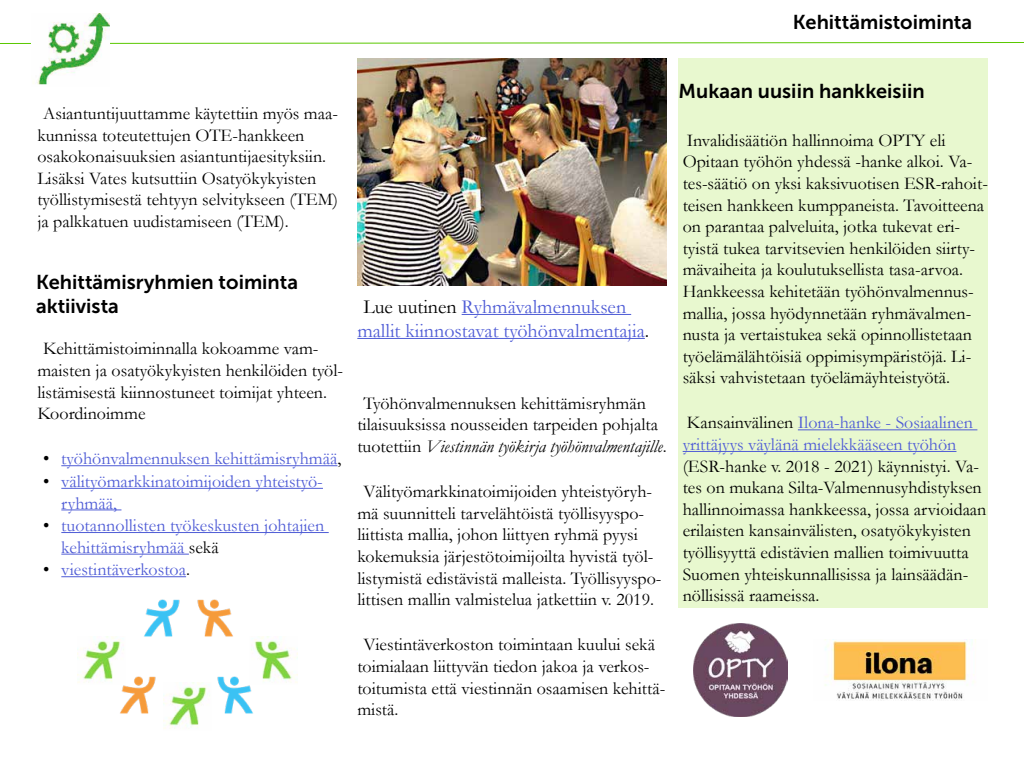
<style>
.page{position:relative;width:1024px;height:768px;background:#fff}
.page>*{position:absolute;margin:0;border:0;box-sizing:border-box;transform-origin:0 0}
.t1{font:20px/24px "Museo Sans 700";color:#000}
.t2{font:20px/24px "Garamond";color:#4f5cd6}
.t3{font:18px/21.6px "Garamond";color:#000}
.t4{font:18px/21.6px "Garamond";color:#4f5cd6}
.s1{color:#000}
.s2{font-style:italic}
</style>
<div class="page">
<svg style="left:0;top:42px;width:1024px;height:2px;background:#abe27f"></svg>
<img style="left:32px;top:14px;width:78px;height:71px">
<hr style="left:462px;top:314px;width:169px;height:1px;background:#4f5cd6">
<hr style="left:357px;top:338px;width:288px;height:1px;background:#4f5cd6">
<hr style="left:61px;top:465px;width:276px;height:1px;background:#4f5cd6">
<hr style="left:61px;top:488px;width:262px;height:1px;background:#4f5cd6">
<hr style="left:61px;top:509px;width:60px;height:1px;background:#4f5cd6">
<hr style="left:61px;top:532px;width:268px;height:1px;background:#4f5cd6">
<hr style="left:61px;top:554px;width:128px;height:1px;background:#4f5cd6">
<hr style="left:61px;top:576px;width:125px;height:1px;background:#4f5cd6">
<img style="left:357px;top:58px;width:310px;height:227px">
<div style="left:679px;top:58px;width:309px;height:550px;background:#e8f8cf"></div>
<hr style="left:798px;top:429px;width:179px;height:1px;background:#4f5cd6">
<hr style="left:683px;top:451px;width:273px;height:1px;background:#4f5cd6">
<img style="left:693px;top:623px;width:94px;height:94px">
<img style="left:825px;top:639px;width:151px;height:61px">
<img style="left:78px;top:637px;width:46px;height:46px">
<img style="left:251px;top:637px;width:46px;height:46px">
<img style="left:164px;top:683px;width:46px;height:46px">
<img style="left:197px;top:599px;width:36px;height:38px">
<img style="left:113px;top:671px;width:43px;height:43px">
<img style="left:144px;top:599px;width:36px;height:38px">
<img style="left:217px;top:671px;width:43px;height:43px">
<p class="t1" style="left:793px;top:10px;width:181px">Kehittämistoiminta</p>
<p class="t3" style="left:37px;top:102px;width:302px;text-indent:6px">Asiantuntijuuttamme käytettiin myös maa&shy;kunnissa toteutettujen OTE-hankkeen osakokonaisuuksien asiantuntijaesityksiin.<br>Lisäksi Vates kutsuttiin Osatyökykyisten työllistymisestä tehtyyn selvitykseen (TEM) ja palkkatuen uudistamiseen (TEM).</p>
<p class="t1" style="left:36px;top:270px;width:264px">Kehittämisryhmien toiminta aktiivista</p>
<p class="t3" style="left:37px;top:337px;width:307px;text-indent:6px">Kehittämistoiminnalla kokoamme vam&shy;maisten ja osatyökykyisten henkilöiden työl&shy;listämisestä kiinnostuneet toimijat yhteen.<br>Koordinoimme</p>
<p class="t4" style="left:43px;top:447px;width:300px"><span class="s1">•</span> työhönvalmennuksen kehittämisryhmää<span class="s1">,</span></p>
<p class="t4" style="left:61px;top:470px;width:263px;text-indent:-18px"><span class="s1">•</span> välityömarkkinatoimijoiden yhteistyö&shy;ryhmää,</p>
<p class="t4" style="left:61px;top:514px;width:264px;text-indent:-18px"><span class="s1">•</span> tuotannollisten työkeskusten johtajien kehittämisryhmää <span class="s1">sekä</span></p>
<p class="t4" style="left:43px;top:558px;width:148px"><span class="s1">•</span> viestintäverkostoa<span class="s1">.</span></p>
<p class="t2" style="left:357px;top:294px;width:293px;text-indent:6px"><span class="s1">Lue uutinen</span> Ryhmävalmennuksen mallit kiinnostavat työhönvalmentajia<span class="s1">.</span></p>
<p class="t3" style="left:357px;top:392px;width:311px;text-indent:6px">Työhönvalmennuksen kehittämisryhmän tilaisuuksissa nousseiden tarpeiden pohjalta tuotettiin <span class="s2">Viestinnän työkirja työhönvalmentajille</span>.</p>
<p class="t3" style="left:357px;top:480px;width:306px;text-indent:6px">Välityömarkkinatoimijoiden yhteistyöryh&shy;mä suunnitteli tarvelähtöistä työllisyyspo&shy;liittista mallia, johon liittyen ryhmä pyysi kokemuksia järjestötoimijoilta hyvistä työl&shy;listymistä edistävistä malleista. Työllisyyspo&shy;littisen mallin valmistelua jatkettiin v. 2019.</p>
<p class="t3" style="left:357px;top:633px;width:309px;text-indent:6px">Viestintäverkoston toimintaan kuului sekä toimialaan liittyvän tiedon jakoa ja verkos&shy;toitumista että viestinnän osaamisen kehittä&shy;mistä.</p>
<p class="t1" style="left:679px;top:79px;width:247px">Mukaan uusiin hankkeisiin</p>
<p class="t3" style="left:683px;top:129px;width:307px">Invalidisäätiön hallinnoima OPTY eli Opitaan työhön yhdessä -hanke alkoi. Va&shy;tes-säätiö on yksi kaksivuotisen ESR-rahoit&shy;teisen hankkeen kumppaneista. Tavoitteena on parantaa palveluita, jotka tukevat eri&shy;tyistä tukea tarvitsevien henkilöiden siirty&shy;mävaiheita ja koulutuksellista tasa-arvoa.<br>Hankkeessa kehitetään työhönvalmennus&shy;mallia, jossa hyödynnetään ryhmävalmen&shy;nusta ja vertaistukea sekä opinnollistetaan työelämälähtöisiä oppimisympäristöjä. Li&shy;säksi vahvistetaan työelämäyhteistyötä.</p>
<p class="t4" style="left:683px;top:412px;width:292px"><span class="s1">Kansainvälinen</span> Ilona-hanke - Sosiaalinen yrittäjyys väylänä mielekkääseen työhön</p>
<p class="t3" style="left:683px;top:455px;width:305px">(ESR-hanke v. 2018 - 2021) käynnistyi. Va&shy;tes on mukana Silta-Valmennusyhdistyksen hallinnoimassa hankkeessa, jossa arvioidaan erilaisten kansainvälisten, osatyökykyisten työllisyyttä edistävien mallien toimivuutta Suomen yhteiskunnallisissa ja lainsäädän&shy;nöllisissä raameissa.</p>
</div>
